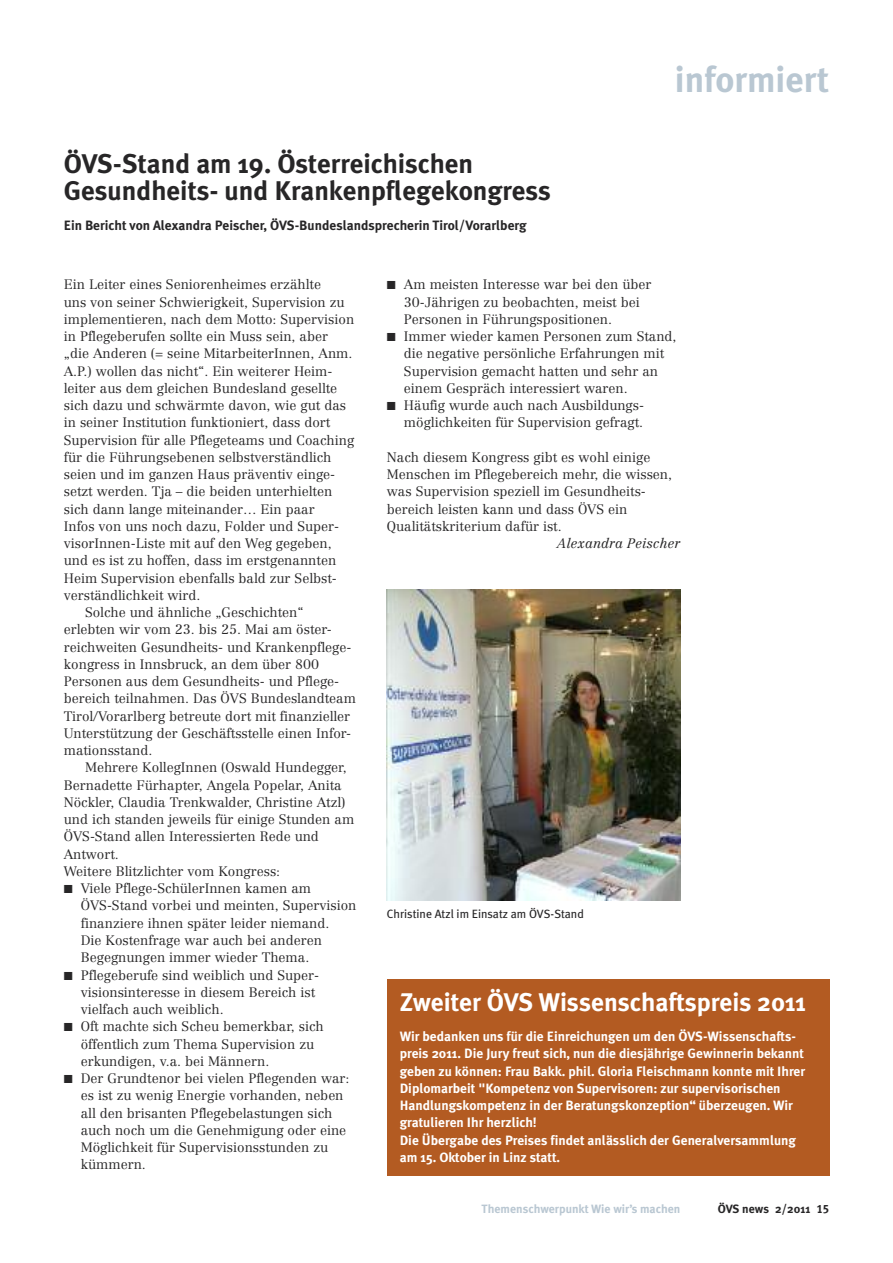
<style>
.page{position:relative;width:893px;height:1263px;background:#fff}
.page>*{position:absolute;margin:0;border:0;box-sizing:border-box;transform-origin:0 0}
.t1{font:700 36px "Meta Plus";color:#b9c7d2}
.t2{font:700 27px/27px "Meta Plus";color:#272627}
.t3{font:700 25.5px "Meta Plus";color:#fff}
.t4{font:300 13.5px/17.2px "Centennial";color:#272627}
.t5{font:700 13.5px/17.2px "Meta Plus";color:#fff}
.t6{font:700 13.5px "Meta Plus";color:#272627}
.t7{font:italic 300 13.5px "Centennial";color:#272627}
.t8{font:12px "Meta Plus";color:#272627}
.t9{font:700 12px "Meta Plus";color:#b9c7d2}
.t10{font:700 12px "Meta Plus";color:#272627}
.s1{font-family:"Meta Plus Bold Caps";font-weight:400}
</style>
<div class="page">
<img style="left:387px;top:590px;width:293px;height:310px">
<div style="left:387px;top:979px;width:442px;height:197px;background:#b35b22"></div>
<h2 class="t2" style="left:64px;top:150px;width:489px">ÖVS-Stand am 19. Österreichischen<br>Gesundheits- und Krankenpflegekongress</h2>
<p class="t6" style="left:64px;top:217px;width:464px">Ein Bericht von Alexandra Peischer, ÖVS-Bundeslandsprecherin Tirol/Vorarlberg</p>
<h1 class="t1" style="left:675px;top:59px;width:156px">informiert</h1>
<p class="t4" style="left:64px;top:277px;width:259px">Ein Leiter eines Seniorenheimes erzählte</p>
<p class="t4" style="left:64px;top:294px;width:282px">uns von seiner Schwierigkeit, Supervision zu</p>
<p class="t4" style="left:64px;top:312px;width:292px">implementieren, nach dem Motto: Supervision</p>
<p class="t4" style="left:64px;top:329px;width:266px">in Pflegeberufen sollte ein Muss sein, aber</p>
<p class="t4" style="left:64px;top:346px;width:290px">„die Anderen (= seine MitarbeiterInnen, Anm.</p>
<p class="t4" style="left:64px;top:363px;width:270px">A.P.) wollen das nicht“. Ein weiterer Heim-</p>
<p class="t4" style="left:64px;top:381px;width:275px">leiter aus dem gleichen Bundesland gesellte</p>
<p class="t4" style="left:64px;top:398px;width:284px">sich dazu und schwärmte davon, wie gut das</p>
<p class="t4" style="left:64px;top:415px;width:268px">in seiner Institution funktioniert, dass dort</p>
<p class="t4" style="left:64px;top:432px;width:292px">Supervision für alle Pflegeteams und Coaching</p>
<p class="t4" style="left:64px;top:450px;width:269px">für die Führungsebenen selbstverständlich</p>
<p class="t4" style="left:64px;top:467px;width:273px">seien und im ganzen Haus präventiv einge-</p>
<p class="t4" style="left:64px;top:484px;width:270px">setzt werden. Tja – die beiden unterhielten</p>
<p class="t4" style="left:64px;top:501px;width:252px">sich dann lange miteinander… Ein paar</p>
<p class="t4" style="left:64px;top:519px;width:277px">Infos von uns noch dazu, Folder und Super-</p>
<p class="t4" style="left:64px;top:536px;width:269px">visorInnen-Liste mit auf den Weg gegeben,</p>
<p class="t4" style="left:64px;top:553px;width:274px">und es ist zu hoffen, dass im erstgenannten</p>
<p class="t4" style="left:64px;top:570px;width:275px">Heim Supervision ebenfalls bald zur Selbst-</p>
<p class="t4" style="left:64px;top:588px;width:138px">verständlichkeit wird.</p>
<p class="t4" style="left:85px;top:605px;width:220px">Solche und ähnliche „Geschichten“</p>
<p class="t4" style="left:64px;top:622px;width:269px">erlebten wir vom 23. bis 25. Mai am öster-</p>
<p class="t4" style="left:64px;top:639px;width:289px">reichweiten Gesundheits- und Krankenpflege-</p>
<p class="t4" style="left:64px;top:657px;width:257px">kongress in Innsbruck, an dem über 800</p>
<p class="t4" style="left:64px;top:674px;width:277px">Personen aus dem Gesundheits- und Pflege-</p>
<p class="t4" style="left:64px;top:691px;width:294px">bereich teilnahmen. Das ÖVS Bundeslandteam</p>
<p class="t4" style="left:64px;top:708px;width:288px">Tirol/Vorarlberg betreute dort mit finanzieller</p>
<p class="t4" style="left:64px;top:726px;width:289px">Unterstützung der Geschäftsstelle einen Infor-</p>
<p class="t4" style="left:64px;top:743px;width:90px">mationsstand.</p>
<p class="t4" style="left:85px;top:760px;width:263px">Mehrere KollegInnen (Oswald Hundegger,</p>
<p class="t4" style="left:64px;top:777px;width:279px">Bernadette Fürhapter, Angela Popelar, Anita</p>
<p class="t4" style="left:64px;top:795px;width:283px">Nöckler, Claudia Trenkwalder, Christine Atzl)</p>
<p class="t4" style="left:64px;top:812px;width:292px">und ich standen jeweils für einige Stunden am</p>
<p class="t4" style="left:64px;top:829px;width:257px">ÖVS-Stand allen Interessierten Rede und</p>
<p class="t4" style="left:64px;top:846px;width:57px">Antwort.</p>
<p class="t4" style="left:64px;top:864px;width:218px">Weitere Blitzlichter vom Kongress:</p>
<p class="t4" style="left:81px;top:881px;width:232px">Viele Pflege-SchülerInnen kamen am</p>
<p class="t4" style="left:81px;top:898px;width:277px">ÖVS-Stand vorbei und meinten, Supervision</p>
<p class="t4" style="left:81px;top:915px;width:250px">finanziere ihnen später leider niemand.</p>
<p class="t4" style="left:81px;top:933px;width:243px">Die Kostenfrage war auch bei anderen</p>
<p class="t4" style="left:81px;top:950px;width:230px">Begegnungen immer wieder Thema.</p>
<p class="t4" style="left:81px;top:967px;width:240px">Pflegeberufe sind weiblich und Super-</p>
<p class="t4" style="left:81px;top:984px;width:236px">visionsinteresse in diesem Bereich ist</p>
<p class="t4" style="left:81px;top:1002px;width:144px">vielfach auch weiblich.</p>
<p class="t4" style="left:81px;top:1019px;width:244px">Oft machte sich Scheu bemerkbar, sich</p>
<p class="t4" style="left:81px;top:1036px;width:235px">öffentlich zum Thema Supervision zu</p>
<p class="t4" style="left:81px;top:1053px;width:190px">erkundigen, v.a. bei Männern.</p>
<p class="t4" style="left:81px;top:1071px;width:270px">Der Grundtenor bei vielen Pflegenden war:</p>
<p class="t4" style="left:81px;top:1088px;width:264px">es ist zu wenig Energie vorhanden, neben</p>
<p class="t4" style="left:81px;top:1105px;width:253px">all den brisanten Pflegebelastungen sich</p>
<p class="t4" style="left:81px;top:1122px;width:267px">auch noch um die Genehmigung oder eine</p>
<p class="t4" style="left:81px;top:1140px;width:249px">Möglichkeit für Supervisionsstunden zu</p>
<p class="t4" style="left:81px;top:1157px;width:67px">kümmern.</p>
<p class="t4" style="left:404px;top:277px;width:274px">Am meisten Interesse war bei den über 30-Jährigen zu beobachten, meist bei Personen in Führungspositionen.<br>Immer wieder kamen Personen zum Stand, die negative persönliche Erfahrungen mit Supervision gemacht hatten und sehr an einem Gespräch interessiert waren.<br>Häufig wurde auch nach Ausbildungs&shy;möglichkeiten für Supervision gefragt.</p>
<p class="t4" style="left:387px;top:450px;width:287px">Nach diesem Kongress gibt es wohl einige Menschen im Pflegebereich mehr, die wissen, was Supervision speziell im Gesundheits&shy;bereich leisten kann und dass ÖVS ein Qualitätskriterium dafür ist.</p>
<p class="t7" style="left:557px;top:538px;width:125px">Alexandra Peischer</p>
<p class="t8" style="left:387px;top:907px;width:198px">Christine Atzl im Einsatz am ÖVS-Stand</p>
<h3 class="t3" style="left:400px;top:987px;width:408px">Zweiter ÖVS Wissenschaftspreis 2011</h3>
<p class="t5" style="left:400px;top:1028px;width:407px">Wir bedanken uns für die Einreichungen um den ÖVS-Wissenschafts&shy;preis 2011. Die Jury freut sich, nun die diesjährige Gewinnerin bekannt geben zu können: Frau Bakk. phil. Gloria Fleischmann konnte mit Ihrer Diplomarbeit "Kompetenz von Supervisoren: zur supervisorischen Handlungskompetenz in der Beratungskonzeption“ überzeugen. Wir gratulieren Ihr herzlich!<br>Die Übergabe des Preises findet anlässlich der Generalversammlung am 15. Oktober in Linz statt.</p>
<p class="t9" style="left:482px;top:1202px;width:200px">Themenschwerpunkt Wie wir’s machen</p>
<p class="t10" style="left:718px;top:1202px;width:113px">ÖVS news 2/2011 <span class="s1">15</span></p>
</div>
